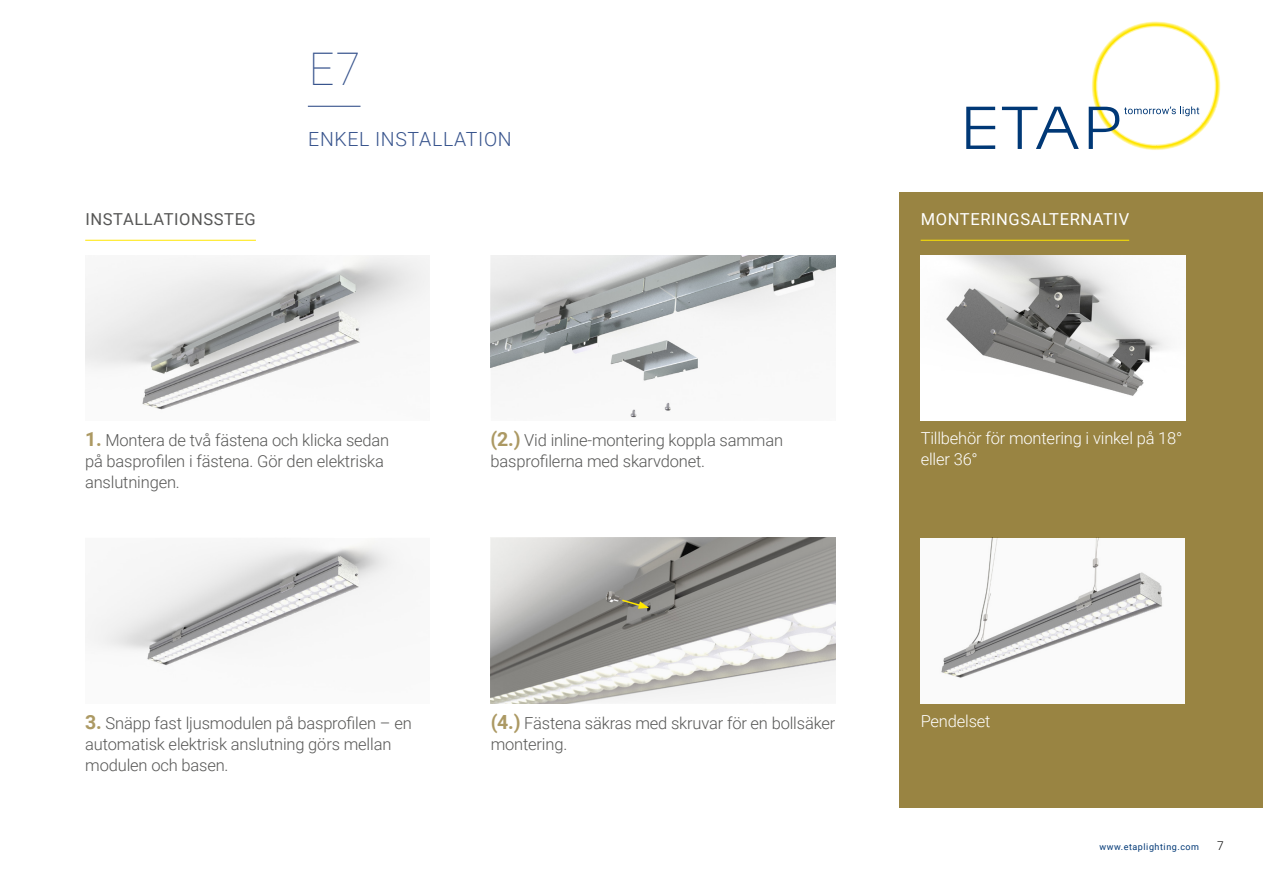
<style>
.page{position:relative;width:1263px;height:893px;background:#fff}
.page>*{position:absolute;margin:0;border:0;box-sizing:border-box;transform-origin:0 0}
.t1{font:100 45px "Roboto";color:#38548d}
.t2{font:300 19.5px "Roboto";letter-spacing:.035em;color:#38548d}
.t3{font:300 16.5px/21px "Roboto";letter-spacing:-.01em;color:#575756}
.t4{font:300 16.5px/21px "Roboto";letter-spacing:-.01em;color:#fff}
.t5{font:16.5px "Roboto";letter-spacing:.035em;color:#fff}
.t6{font:16.5px "Roboto";letter-spacing:.035em;color:#575756}
.t7{font:300 12px "Roboto";color:#000}
.t8{font:9px "Roboto";letter-spacing:.06em;color:#003876}
.s1{font-weight:700;font-size:19.5px;color:#ac9963}
</style>
<div class="page">
<svg style="left:966px;top:107px;width:29px;height:42px"></svg>
<svg style="left:1002px;top:107px;width:77px;height:42px"></svg>
<svg style="left:1089px;top:21px;width:132px;height:129px"></svg>
<div style="left:899px;top:192px;width:364px;height:616px;background:#998442"></div>
<img style="left:921px;top:255px;width:264px;height:166px">
<img style="left:491px;top:255px;width:344px;height:163px">
<img style="left:491px;top:538px;width:344px;height:166px">
<img style="left:85px;top:255px;width:345px;height:155px">
<img style="left:921px;top:538px;width:264px;height:166px">
<img style="left:85px;top:542px;width:314px;height:124px">
<svg style="left:620px;top:598px;width:29px;height:11px"></svg>
<hr style="left:308px;top:106px;width:52px;height:1px;background:#38548d">
<hr style="left:85px;top:240px;width:171px;height:1px;background:#ffe600">
<hr style="left:921px;top:240px;width:208px;height:1px;background:#ffe600">
<h1 class="t1" style="left:309px;top:37px;width:53px">E7</h1>
<p class="t2" style="left:308px;top:125px;width:205px">ENKEL INSTALLATION</p>
<p class="t6" style="left:86px;top:208px;width:172px">INSTALLATIONSSTEG</p>
<p class="t5" style="left:921px;top:208px;width:210px">MONTERINGSALTERNATIV</p>
<p class="t3" style="left:85px;top:429px;width:306px"><span class="s1">1.</span> Montera de två fästena och klicka sedan på basprofilen i fästena. Gör den elektriska anslutningen.</p>
<p class="t3" style="left:491px;top:429px;width:294px"><span class="s1">(2.)</span> Vid inline-montering koppla samman basprofilerna med skarvdonet.</p>
<p class="t4" style="left:921px;top:427px;width:263px">Tillbehör för montering i vinkel på 18° eller 36°</p>
<p class="t3" style="left:85px;top:712px;width:328px"><span class="s1">3.</span> Snäpp fast ljusmodulen på basprofilen – en automatisk elektrisk anslutning görs mellan modulen och basen.</p>
<p class="t3" style="left:491px;top:712px;width:346px"><span class="s1">(4.)</span> Fästena säkras med skruvar för en bollsäker montering.</p>
<p class="t4" style="left:921px;top:710px;width:71px">Pendelset</p>
<p class="t8" style="left:1099px;top:841px;width:101px">www.etaplighting.com</p>
<p class="t7" style="left:1217px;top:838px;width:8px">7</p>
</div>
